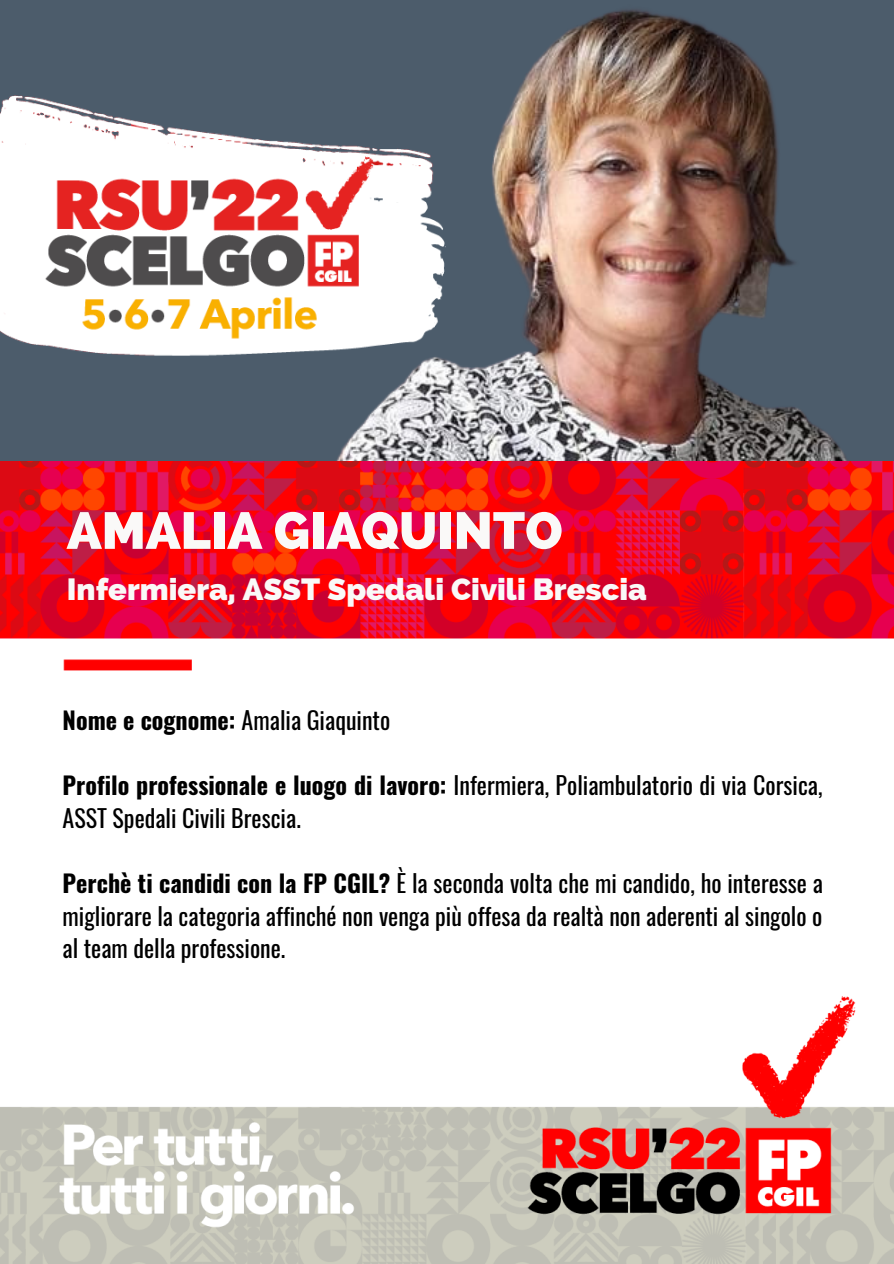
<style>
.page{position:relative;width:894px;height:1264px;background:#fff}
.page>*{position:absolute;margin:0;border:0;box-sizing:border-box;transform-origin:0 0}
.t1{font:800 51.75px "Raleway";color:#faf9f8}
.t2{font:800 30.75px "Raleway";color:#faf9f8}
.t3{font:24px/32.7px "Oswald";color:#000}
.s1{font-weight:700}
</style>
<div class="page">
<div style="left:0;top:0;width:893px;height:492px;background:#4c5c6b"></div>
<img style="left:336px;top:10px;width:511px;height:451px">
<img style="left:0;top:461px;width:893px;height:802px">
<img style="left:0;top:88px;width:486px;height:308px">
<p class="t1" style="left:67px;top:500px;width:497px">AMALIA GIAQUINTO</p>
<p class="t2" style="left:67px;top:570px;width:581px">Infermiera, ASST Spedali Civili Brescia</p>
<p class="t3" style="left:63px;top:702px;width:329px"><span class="s1">Nome e cognome:</span> Amalia Giaquinto</p>
<p class="t3" style="left:63px;top:767px;width:761px"><span class="s1">Profilo professionale e luogo di lavoro:</span> Infermiera, Poliambulatorio di via Corsica,<br>ASST Spedali Civili Brescia.</p>
<p class="t3" style="left:63px;top:865px;width:761px;text-align:justify"><span class="s1">Perchè ti candidi con la FP CGIL?</span> È la seconda volta che mi candido, ho interesse a migliorare la categoria affinché non venga più offesa da realtà non aderenti al singolo o al team della professione.</p>
</div>
